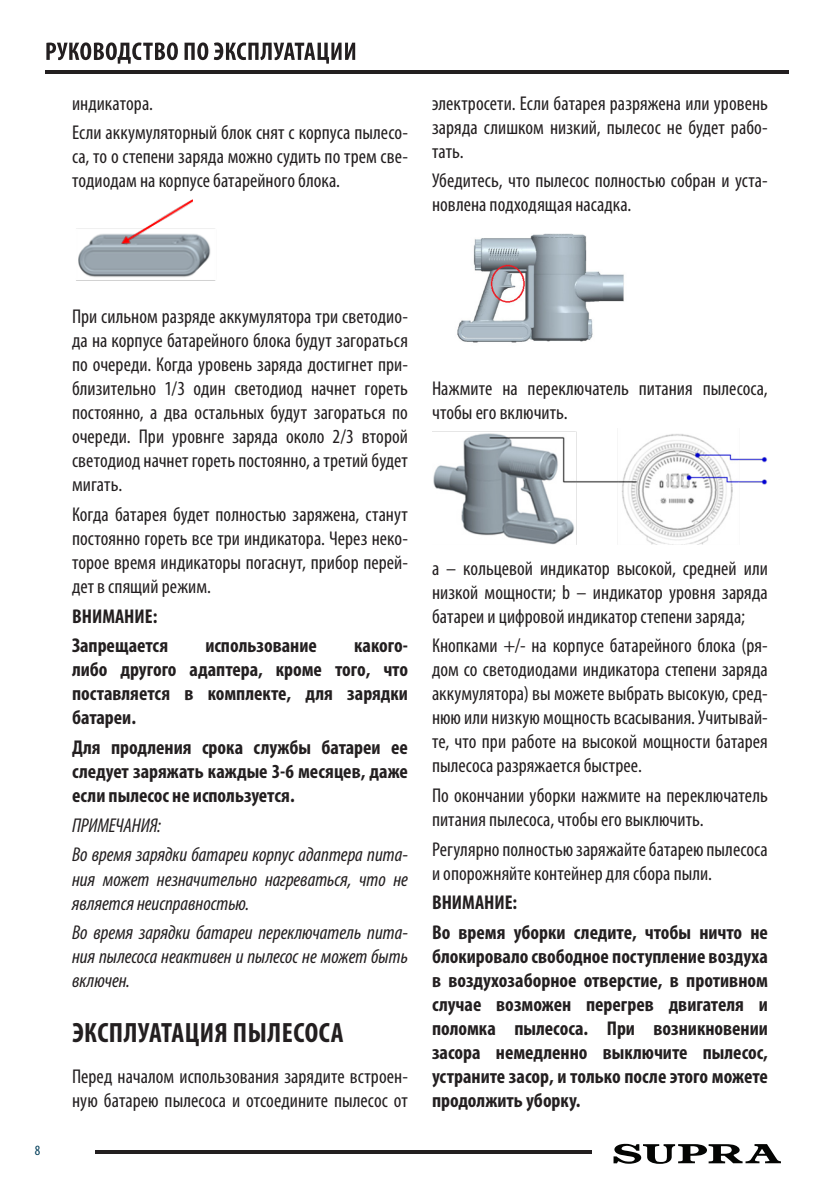
<style>
.page{position:relative;width:840px;height:1191px;background:#fff}
.page>*{position:absolute;margin:0;border:0;box-sizing:border-box;transform-origin:0 0}
.t1{font:700 condensed 28px "Myriad Pro";letter-spacing:.02em;color:#231f20}
.Основной_текст{font:condensed 20px/24px "Myriad Pro";color:#231f20;text-align:justify}
.внимание{font:700 condensed 20px/24px "Myriad Pro";color:#231f20;text-align:justify}
.Примечания{font:italic condensed 20px/24px "Myriad Pro";letter-spacing:-.005em;color:#231f20;text-align:justify}
.t2{font:condensed 14.2px "Myriad Pro";color:#013d59}
</style>
<div class="page">
<svg style="left:46px;top:42px;width:132px;height:22px"></svg>
<svg style="left:184px;top:42px;width:24px;height:18px"></svg>
<svg style="left:214px;top:42px;width:141px;height:22px"></svg>
<hr style="left:46px;top:70px;width:742px;height:3px;background:#231f20">
<hr style="left:95px;top:1150px;width:496px;height:4px;background:#231f20">
<svg style="left:613px;top:1143px;width:167px;height:20px"></svg>
<img style="left:76px;top:228px;width:140px;height:53px">
<img style="left:457px;top:233px;width:167px;height:110px">
<img style="left:432px;top:431px;width:335px;height:114px">
<img style="left:112px;top:199px;width:81px;height:53px">
<p class="Основной_текст" style="left:72px;top:91px;width:82px">индикатора.</p>
<p class="Основной_текст" style="left:72px;top:121px;width:337px">Если аккумуляторный блок снят с корпуса пылесо&shy;са, то о степени заряда можно судить по трем све&shy;тодиодам на корпусе батарейного блока.</p>
<p class="Основной_текст" style="left:432px;top:91px;width:337px">электросети. Если батарея разряжена или уровень заряда слишком низкий, пылесос не будет рабо&shy;тать.</p>
<p class="Основной_текст" style="left:432px;top:169px;width:337px">Убедитесь, что пылесос полностью собран и уста&shy;новлена подходящая насадка.</p>
<p class="t2" style="left:35px;top:1142px;width:7px">8</p>
<p class="Основной_текст" style="left:72px;top:305px;width:337px">При сильном разряде аккумулятора три светодио&shy;да на корпусе батарейного блока будут загораться по очереди. Когда уровень заряда достигнет при&shy;близительно 1/3 один светодиод начнет гореть постоянно, а два остальных будут загораться по очереди. При уровнге заряда около 2/3 второй светодиод начнет гореть постоянно, а третий будет мигать.</p>
<p class="Основной_текст" style="left:72px;top:503px;width:337px">Когда батарея будет полностью заряжена, станут постоянно гореть все три индикатора. Через неко&shy;торое время индикаторы погаснут, прибор перей&shy;дет в спящий режим.</p>
<p class="внимание" style="left:72px;top:604px;width:87px">ВНИМАНИЕ:</p>
<p class="внимание" style="left:72px;top:634px;width:98px">Запрещается</p>
<p class="внимание" style="left:205px;top:634px;width:113px">использование</p>
<p class="внимание" style="left:72px;top:634px;width:337px;text-indent:282px">какого&shy;либо другого адаптера, кроме того, что поставляется в комплекте, для зарядки батареи.</p>
<p class="внимание" style="left:72px;top:735px;width:337px">Для продления срока службы батареи ее следует заряжать каждые 3-6 месяцев, даже если пылесос не используется.</p>
<p class="Примечания" style="left:72px;top:813px;width:90px">ПРИМЕЧАНИЯ:</p>
<p class="Примечания" style="left:72px;top:843px;width:337px">Во время зарядки батареи корпус адаптера пита&shy;ния может незначительно нагреваться, что не является неисправностью.</p>
<p class="Примечания" style="left:72px;top:921px;width:337px">Во время зарядки батареи переключатель пита&shy;ния пылесоса неактивен и пылесос не может быть включен.</p>
<h1 class="t1" style="left:72px;top:1017px;width:273px">ЭКСПЛУАТАЦИЯ ПЫЛЕСОСА</h1>
<p class="Основной_текст" style="left:72px;top:1064px;width:337px">Перед началом использования зарядите встроен&shy;ную батарею пылесоса и отсоедините пылесос от</p>
<p class="Основной_текст" style="left:432px;top:376px;width:337px">Нажмите на переключатель питания пылесоса, чтобы его включить.</p>
<p class="Основной_текст" style="left:432px;top:556px;width:337px">a – кольцевой индикатор высокой, средней или низкой мощности; b – индикатор уровня заряда батареи и цифровой индикатор степени заряда;</p>
<p class="Основной_текст" style="left:432px;top:634px;width:337px">Кнопками +/- на корпусе батарейного блока (ря&shy;дом со светодиодами индикатора степени заряда аккумулятора) вы можете выбрать высокую, сред&shy;нюю или низкую мощность всасывания. Учитывай&shy;те, что при работе на высокой мощности батарея пылесоса разряжается быстрее.</p>
<p class="Основной_текст" style="left:432px;top:784px;width:337px">По окончании уборки нажмите на переключатель питания пылесоса, чтобы его выключить.</p>
<p class="Основной_текст" style="left:432px;top:837px;width:337px">Регулярно полностью заряжайте батарею пылесоса и опорожняйте контейнер для сбора пыли.</p>
<p class="внимание" style="left:432px;top:891px;width:87px">ВНИМАНИЕ:</p>
<p class="внимание" style="left:432px;top:920px;width:337px">Во время уборки следите, чтобы ничто не блокировало свободное поступление воздуха в воздухозаборное отверстие, в противном случае возможен перегрев двигателя и поломка пылесоса. При возникновении засора немедленно выключите пылесос, устраните засор, и только после этого можете продолжить уборку.</p>
</div>
